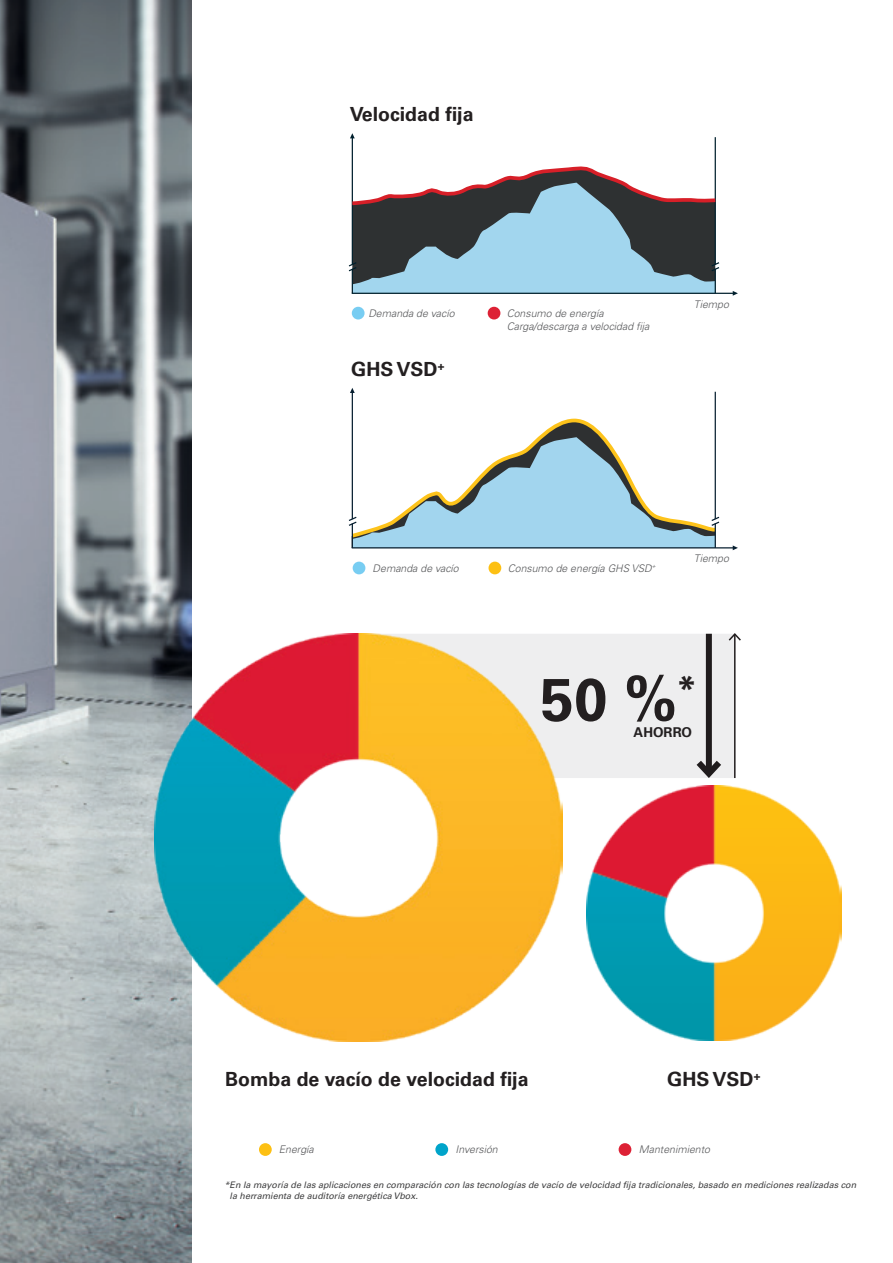
<style>
.page{position:relative;width:893px;height:1263px;background:#fff}
.page>*{position:absolute;margin:0;border:0;box-sizing:border-box;transform-origin:0 0}
.t1{font:700 60px "Univers LT Std";color:#231f20}
.t2{font:700 34.95px "Univers LT Std";color:#231f20}
.t3{font:700 19.5px "Univers LT Std";color:#231f20}
.t4{font:700 13.5px "Univers LT Std";color:#231f20}
.t5{font:italic 300 10.5px/12.8px "Univers LT Std";color:#57585a}
.t6{font:italic 9px/10.8px "Univers LT Std";color:#3e3e3f}
</style>
<div class="page">
<svg style="left:350px;top:133px;width:5px;height:5px"></svg>
<svg style="left:733px;top:291px;width:5px;height:5px"></svg>
<hr style="left:352px;top:137px;width:1px;height:128px;background:#00202d">
<hr style="left:715px;top:137px;width:1px;height:128px;background:#00202d">
<hr style="left:352px;top:293px;width:381px;height:1px;background:#00202d">
<svg style="left:348px;top:164px;width:373px;height:129px"></svg>
<svg style="left:351px;top:416px;width:364px;height:21px"></svg>
<hr style="left:352px;top:392px;width:1px;height:127px;background:#071f30">
<hr style="left:715px;top:392px;width:1px;height:127px;background:#071f30">
<hr style="left:352px;top:547px;width:381px;height:1px;background:#071f30">
<svg style="left:348px;top:437px;width:373px;height:111px"></svg>
<svg style="left:350px;top:388px;width:5px;height:5px"></svg>
<svg style="left:733px;top:545px;width:5px;height:5px"></svg>
<div style="left:562px;top:634px;width:172px;height:144px;background:#eeeeef"></div>
<img style="left:0;top:0;width:191px;height:1263px">
<img style="left:154px;top:634px;width:408px;height:408px">
<img style="left:586px;top:786px;width:255px;height:255px">
<div style="left:435px;top:1143px;width:13px;height:13px;background:#00a4ca;border-radius:50%"></div>
<div style="left:259px;top:1143px;width:13px;height:13px;background:#fdc013;border-radius:50%"></div>
<div style="left:619px;top:1143px;width:12px;height:13px;background:#dd2135;border-radius:50%"></div>
<hr style="left:734px;top:634px;width:2px;height:144px;background:#231f20">
<svg style="left:727px;top:633px;width:14px;height:9px"></svg>
<div style="left:706px;top:634px;width:6px;height:140px;background:#231f20"></div>
<svg style="left:695px;top:754px;width:28px;height:24px"></svg>
<div style="left:488px;top:307px;width:12px;height:12px;background:#dd2135;border-radius:50%"></div>
<div style="left:352px;top:307px;width:13px;height:12px;background:#78cdf2;border-radius:50%"></div>
<div style="left:488px;top:562px;width:13px;height:12px;background:#fdc013;border-radius:50%"></div>
<div style="left:353px;top:562px;width:12px;height:12px;background:#78cdf2;border-radius:50%"></div>
<h3 class="t3" style="left:350px;top:103px;width:125px">Velocidad fija</h3>
<p class="t5" style="left:368px;top:307px;width:90px">Demanda de vacío</p>
<h3 class="t3" style="left:351px;top:358px;width:95px">GHS VSD<sup>+</sup></h3>
<p class="t5" style="left:507px;top:307px;width:147px">Consumo de energía<br>Carga/descarga a velocidad fija</p>
<p class="t5" style="left:694px;top:298px;width:39px">Tiempo</p>
<p class="t5" style="left:373px;top:562px;width:90px">Demanda de vacío</p>
<p class="t5" style="left:508px;top:562px;width:151px">Consumo de energía GHS VSD<sup>+</sup></p>
<p class="t5" style="left:694px;top:552px;width:39px">Tiempo</p>
<h1 class="t1" style="left:540px;top:665px;width:138px">50 %</h1>
<h3 class="t4" style="left:634px;top:724px;width:60px">AHORRO</h3>
<h2 class="t2" style="left:677px;top:668px;width:21px">*</h2>
<h3 class="t3" style="left:225px;top:1068px;width:305px">Bomba de vacío de velocidad fija</h3>
<h3 class="t3" style="left:667px;top:1068px;width:95px">GHS VSD<sup>+</sup></h3>
<p class="t5" style="left:279px;top:1143px;width:39px">Energía</p>
<p class="t5" style="left:456px;top:1143px;width:46px">Inversión</p>
<p class="t5" style="left:639px;top:1143px;width:75px">Mantenimiento</p>
<p class="t6" style="left:230px;top:1180px;width:630px;text-indent:-5px">*En la mayoría de las aplicaciones en comparación con las tecnologías de vacío de velocidad fija tradicionales,basado en mediciones realizadas con la herramienta de auditoría energética Vbox.</p>
</div>
